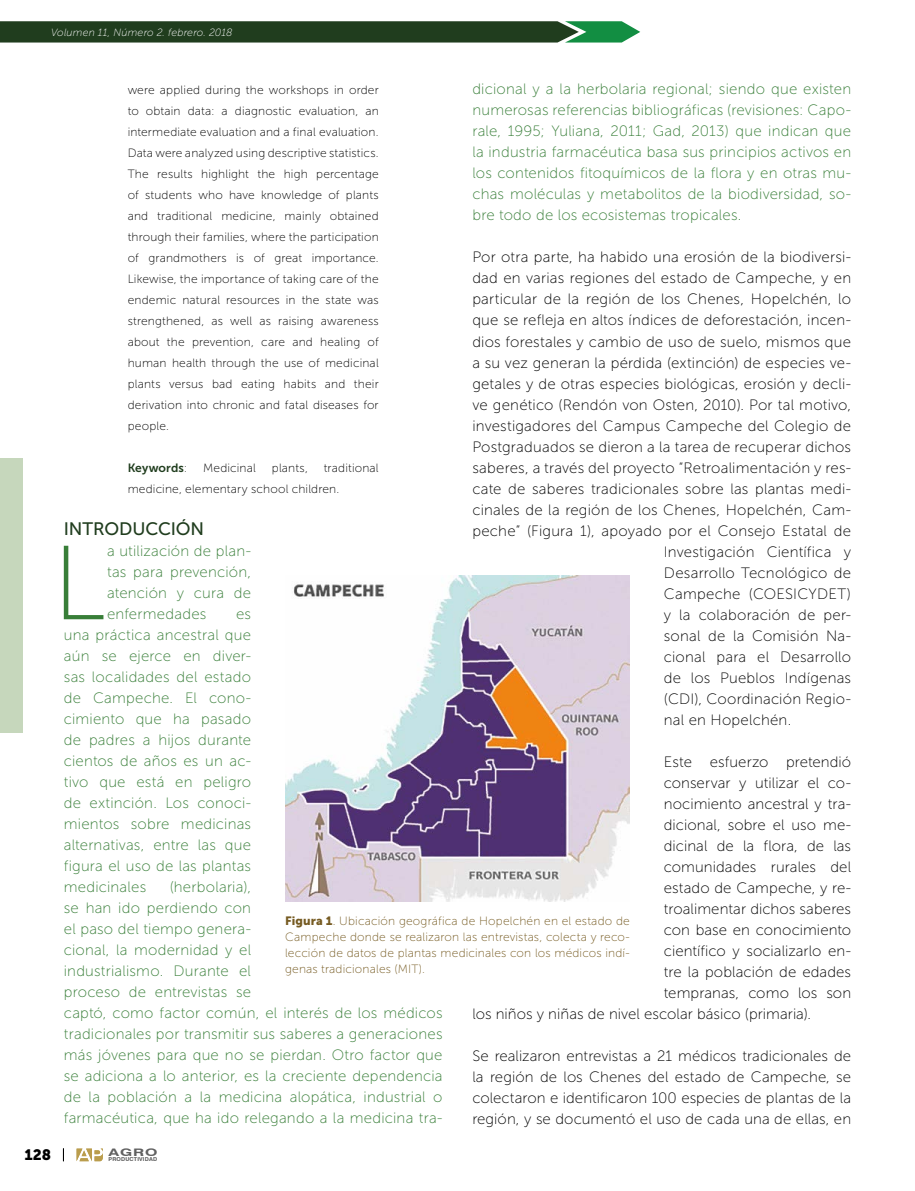
<style>
.page{position:relative;width:915px;height:1191px;background:#fff}
.page>*{position:absolute;margin:0;border:0;box-sizing:border-box;transform-origin:0 0}
.t1{font:105px "Museo Sans 100";color:#387e38}
.t2{font:18px "Museo Sans 500";letter-spacing:-.005em;color:#203d1e}
.t3{font:15px/21px "Museo Sans 100";letter-spacing:.01em;color:#000;text-align:justify}
.t4{font:15px/21px "Museo Sans 100";letter-spacing:.015em;color:#387e38;text-align:justify}
.t5{font:15px "Museo Sans 900";color:#000}
.t6{font:300 13.5px "The Sans 3";color:#fff}
.t7{font:12px/21px "Museo Sans 100";letter-spacing:.015em;color:#000;text-align:justify}
.t8{font:12px/16.2px "Museo Sans 100";letter-spacing:.015em;color:#765b22;text-align:justify}
.t9{font:12px "Museo Sans 700";letter-spacing:.01em;color:#203d1e}
.t10{font:italic 10.5px "Museo Sans 100";letter-spacing:.02em;color:#fff}
.t11{font:700 10.35px "Swiss 721 BT";color:#000;scale:1.52 1}
.t12{font:700 5.4px "Swiss 721 BT";letter-spacing:.03em;color:#000}
.s1{font-family:"Museo Sans 100";color:#000}
.s2{font-family:"Museo Sans 900"}
</style>
<div class="page">
<svg style="left:77px;top:1148px;width:26px;height:13px"></svg>
<svg style="left:63px;top:1148px;width:1px;height:13px"></svg>
<div style="left:0;top:458px;width:22px;height:275px;background:#c6d7bc"></div>
<svg style="left:0;top:21px;width:640px;height:22px;background:#2b4f2e"></svg>
<img style="left:285px;top:575px;width:344px;height:326px">
<p class="t6" style="left:51px;top:21px;width:274px">Biofertilizantes y producción de caña de azúcar</p>
<p class="t10" style="left:51px;top:27px;width:183px">Volumen 11, Número 2. febrero. 2018</p>
<p class="t4" style="left:472px;top:79px;width:380px">dicional y a la herbolaria regional; siendo que existen numerosas referencias bibliográficas (revisiones: Capo&shy;rale, 1995; Yuliana, 2011; Gad, 2013) que indican que la industria farmacéutica basa sus principios activos en los contenidos fitoquímicos de la flora y en otras mu&shy;chas moléculas y metabolitos de la biodiversidad, so&shy;bre todo de los ecosistemas tropicales.</p>
<p class="t3" style="left:472px;top:247px;width:380px">Por otra parte, ha habido una erosión de la biodiversi-</p>
<p class="t3" style="left:472px;top:268px;width:380px">dad en varias regiones del estado de Campeche, y en</p>
<p class="t3" style="left:472px;top:289px;width:380px">particular de la región de los Chenes, Hopelchén, lo</p>
<p class="t3" style="left:472px;top:310px;width:380px">que se refleja en altos índices de deforestación, incen-</p>
<p class="t3" style="left:472px;top:331px;width:380px">dios forestales y cambio de uso de suelo, mismos que</p>
<p class="t3" style="left:472px;top:352px;width:380px">a su vez generan la pérdida (extinción) de especies ve-</p>
<p class="t3" style="left:472px;top:373px;width:380px">getales y de otras especies biológicas, erosión y decli-</p>
<p class="t3" style="left:472px;top:394px;width:380px">ve genético (Rendón von Osten, 2010). Por tal motivo,</p>
<p class="t3" style="left:472px;top:415px;width:380px">investigadores del Campus Campeche del Colegio de</p>
<p class="t3" style="left:472px;top:436px;width:380px">Postgraduados se dieron a la tarea de recuperar dichos</p>
<p class="t3" style="left:472px;top:457px;width:380px">saberes, a través del proyecto “Retroalimentación y res-</p>
<p class="t3" style="left:472px;top:478px;width:380px">cate de saberes tradicionales sobre las plantas medi-</p>
<p class="t3" style="left:472px;top:499px;width:380px">cinales de la región de los Chenes, Hopelchén, Cam-</p>
<p class="t3" style="left:472px;top:520px;width:380px">peche” (Figura 1), apoyado por el Consejo Estatal de</p>
<p class="t3" style="left:663px;top:541px;width:189px">Investigación Científica y</p>
<p class="t3" style="left:663px;top:562px;width:189px">Desarrollo Tecnológico de</p>
<p class="t3" style="left:663px;top:583px;width:189px">Campeche (COESICYDET)</p>
<p class="t3" style="left:663px;top:604px;width:189px">y la colaboración de per-</p>
<p class="t3" style="left:663px;top:625px;width:189px">sonal de la Comisión Na-</p>
<p class="t3" style="left:663px;top:646px;width:189px">cional para el Desarrollo</p>
<p class="t3" style="left:663px;top:667px;width:189px">de los Pueblos Indígenas</p>
<p class="t3" style="left:663px;top:688px;width:189px">(CDI), Coordinación Regio-</p>
<p class="t3" style="left:663px;top:709px;width:129px">nal en Hopelchén.</p>
<p class="t3" style="left:663px;top:751px;width:189px">Este esfuerzo pretendió</p>
<p class="t3" style="left:663px;top:772px;width:189px">conservar y utilizar el co-</p>
<p class="t3" style="left:663px;top:793px;width:189px">nocimiento ancestral y tra-</p>
<p class="t3" style="left:663px;top:814px;width:189px">dicional, sobre el uso me-</p>
<p class="t3" style="left:663px;top:835px;width:189px">dicinal de la flora, de las</p>
<p class="t3" style="left:663px;top:856px;width:189px">comunidades rurales del</p>
<p class="t3" style="left:663px;top:877px;width:189px">estado de Campeche, y re-</p>
<p class="t3" style="left:663px;top:898px;width:189px">troalimentar dichos saberes</p>
<p class="t3" style="left:663px;top:919px;width:189px">con base en conocimiento</p>
<p class="t3" style="left:663px;top:940px;width:189px">científico y socializarlo en-</p>
<p class="t3" style="left:663px;top:961px;width:189px">tre la población de edades</p>
<p class="t3" style="left:663px;top:982px;width:189px">tempranas, como los son</p>
<p class="t3" style="left:472px;top:1003px;width:340px">los niños y niñas de nivel escolar básico (primaria).</p>
<p class="t3" style="left:472px;top:1045px;width:380px">Se realizaron entrevistas a 21 médicos tradicionales de la región de los Chenes del estado de Campeche, se colectaron e identificaron 100 especies de plantas de la región, y se documentó el uso de cada una de ellas, en</p>
<p class="t7" style="left:128px;top:80px;width:252px">were applied during the workshops in order to obtain data: a diagnostic evaluation, an intermediate evaluation and a final evaluation.<br>Data were analyzed using descriptive statistics.<br>The results highlight the high percentage of students who have knowledge of plants and traditional medicine, mainly obtained through their families, where the participation of grandmothers is of great importance.<br>Likewise, the importance of taking care of the endemic natural resources in the state was strengthened, as well as raising awareness about the prevention, care and healing of human health through the use of medicinal plants versus bad eating habits and their derivation into chronic and fatal diseases for people.</p>
<p class="t9" style="left:128px;top:461px;width:61px">Keywords<span class="s1">:</span></p>
<p class="t7" style="left:203px;top:458px;width:54px">Medicinal</p>
<p class="t7" style="left:272px;top:458px;width:38px">plants,</p>
<p class="t7" style="left:128px;top:458px;width:252px;text-indent:196px">traditional medicine, elementary school children.</p>
<p class="t2" style="left:64px;top:519px;width:142px">INTRODUCCIÓN</p>
<h1 class="t1" style="left:52px;top:527px;width:55px">L</h1>
<p class="t4" style="left:107px;top:541px;width:145px">a utilización de plan&shy;tas para prevención, atención y cura de enfermedades</p>
<p class="t4" style="left:64px;top:604px;width:189px;text-indent:172px">es una práctica ancestral que aún se ejerce en diver&shy;sas localidades del estado de Campeche. El cono&shy;cimiento que ha pasado de padres a hijos durante cientos de años es un ac&shy;tivo que está en peligro de extinción. Los conoci&shy;mientos sobre medicinas alternativas, entre las que figura el uso de las plantas medicinales</p>
<p class="t4" style="left:64px;top:877px;width:380px;text-align:left;text-indent:106px">(herbolaria),<br>se han ido perdiendo con<br>el paso del tiempo genera-<br>cional, la modernidad y el<br>industrialismo. Durante el<br>proceso de entrevistas se<br>captó, como factor común, el interés de los médicos tradicionales por transmitir sus saberes a generaciones más jóvenes para que no se pierdan. Otro factor que se adiciona a lo anterior, es la creciente dependencia de la población a la medicina alopática, industrial o farmacéutica, que ha ido relegando a la medicina tra-</p>
<p class="t8" style="left:285px;top:912px;width:346px"><span class="s2">Figura 1</span>. Ubicación geográfica de Hopelchén en el estado de Campeche donde se realizaron las entrevistas, colecta y reco&shy;lección de datos de plantas medicinales con los médicos indí&shy;genas tradicionales (MIT).</p>
<p class="t5" style="left:24px;top:1146px;width:28px">128</p>
<p class="t11" style="left:108px;top:1145px;width:34px">AGRO</p>
<p class="t12" style="left:108px;top:1155px;width:50px">PRODUCTIVIDAD</p>
</div>
